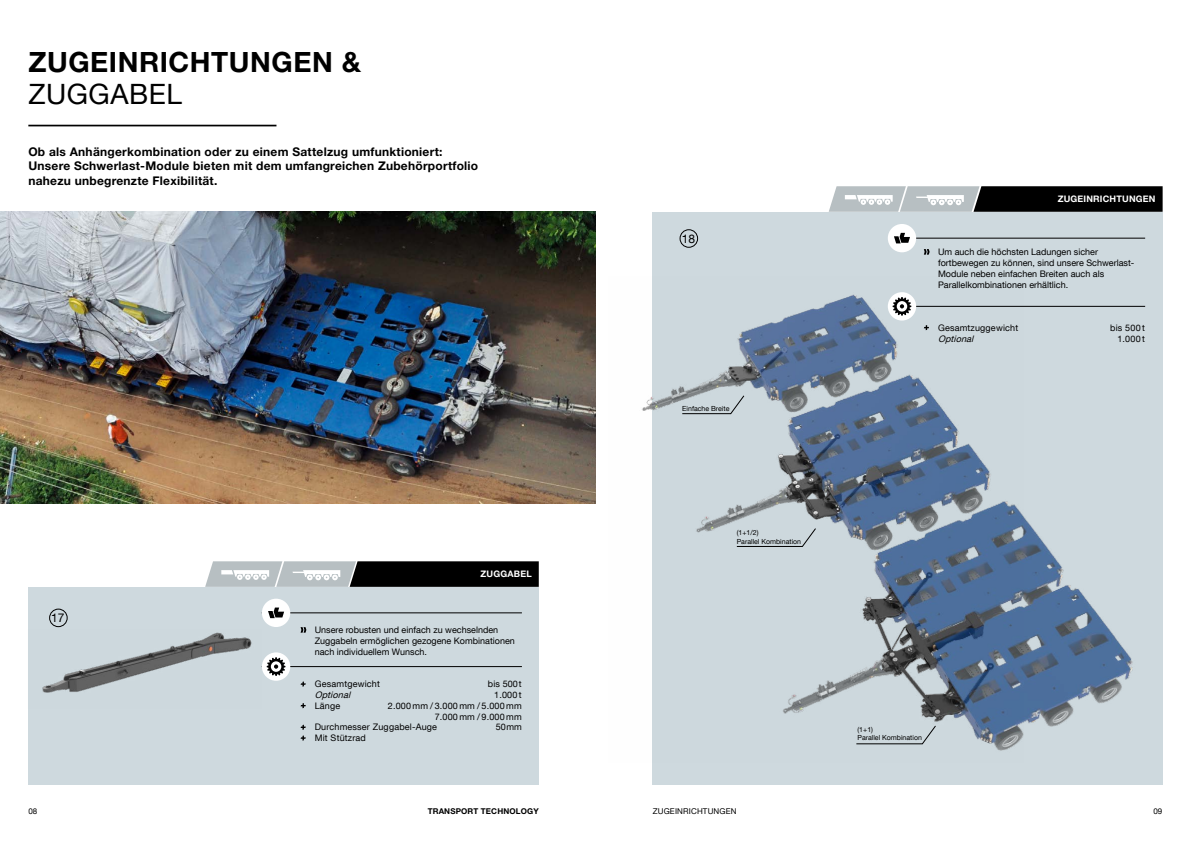
<style>
.page{position:relative;width:1191px;height:842px;background:#fff}
.page>*{position:absolute;margin:0;border:0;box-sizing:border-box;transform-origin:0 0}
.t1{font:700 28px "Helvetica Neue LT Com";letter-spacing:.02em;color:#000}
.t2{font:28px "Helvetica Neue LT Com";letter-spacing:.02em;color:#000}
.t3{font:700 12px/14.4px "Helvetica Neue LT Com";letter-spacing:.02em;color:#000}
.t4{font:12px "Helvetica Neue LT Com";color:#000}
.t5{font:9px/10.8px "Helvetica Neue LT Com";color:#000}
.t6{font:9px "Helvetica Neue LT Com";letter-spacing:.02em;color:#000}
.t7{font:700 9px "Helvetica Neue LT Com";letter-spacing:.02em;color:#fff}
.t8{font:italic 9px "Helvetica Neue LT Com";color:#000}
.t9{font:8px "Helvetica Neue LT Com";letter-spacing:.02em;color:#000}
.t10{font:700 8px "Helvetica Neue LT Com";letter-spacing:.02em;color:#000}
.t11{font:7px/8.4px "Helvetica Neue LT Com";color:#000}
</style>
<div class="page">
<img style="left:0;top:212px;width:595px;height:292px">
<div style="left:270px;top:587px;width:269px;height:197px;background:#ced9de"></div>
<svg style="left:300px;top:627px;width:6px;height:6px"></svg>
<div style="left:28px;top:587px;width:248px;height:197px;background:#ced9de"></div>
<hr style="left:262px;top:666px;width:259px;height:1px;background:#000">
<hr style="left:262px;top:612px;width:259px;height:1px;background:#000">
<svg style="left:300px;top:681px;width:6px;height:6px"></svg>
<svg style="left:300px;top:703px;width:6px;height:5px"></svg>
<svg style="left:300px;top:725px;width:6px;height:16px"></svg>
<div style="left:262px;top:599px;width:28px;height:28px;background:#fff;border-radius:50%"></div>
<svg style="left:268px;top:607px;width:16px;height:11px"></svg>
<div style="left:262px;top:652px;width:28px;height:29px;background:#fff;border-radius:50%"></div>
<svg style="left:267px;top:657px;width:18px;height:19px"></svg>
<hr style="left:28px;top:125px;width:248px;height:1px;background:#000">
<div style="left:49px;top:609px;width:19px;height:18px;border:1px solid #000;border-radius:50%"></div>
<div style="left:885px;top:212px;width:277px;height:572px;background:#ced9de"></div>
<div style="left:652px;top:212px;width:250px;height:572px;background:#ced9de"></div>
<img style="left:642px;top:277px;width:521px;height:486px">
<img style="left:42px;top:632px;width:220px;height:61px">
<svg style="left:205px;top:561px;width:334px;height:26px;background:#5b5e5f"></svg>
<svg style="left:923px;top:249px;width:6px;height:6px"></svg>
<hr style="left:902px;top:306px;width:242px;height:1px;background:#000">
<hr style="left:902px;top:238px;width:242px;height:1px;background:#000">
<svg style="left:923px;top:325px;width:6px;height:5px"></svg>
<div style="left:887px;top:224px;width:29px;height:28px;background:#fff;border-radius:50%"></div>
<svg style="left:894px;top:233px;width:16px;height:10px"></svg>
<div style="left:887px;top:292px;width:29px;height:28px;background:#fff;border-radius:50%"></div>
<svg style="left:892px;top:297px;width:19px;height:19px"></svg>
<svg style="left:681px;top:395px;width:64px;height:19px"></svg>
<svg style="left:736px;top:528px;width:80px;height:19px"></svg>
<svg style="left:855px;top:725px;width:81px;height:19px"></svg>
<svg style="left:829px;top:186px;width:333px;height:26px;background:#5b5d5e"></svg>
<div style="left:679px;top:229px;width:19px;height:19px;border:1px solid #000;border-radius:50%"></div>
<h1 class="t1" style="left:28px;top:44px;width:334px">ZUGEINRICHTUNGEN &amp;</h1>
<h1 class="t2" style="left:28px;top:77px;width:155px">ZUGGABEL</h1>
<h2 class="t3" style="left:28px;top:144px;width:451px">Ob als Anhängerkombination oder zu einem Sattelzug umfunktioniert:<br>Unsere Schwerlast-Module bieten mit dem umfangreichen Zubehörportfolio nahezu unbegrenzte Flexibilität.</h2>
<h2 class="t4" style="left:51px;top:610px;width:15px">17</h2>
<p class="t7" style="left:480px;top:568px;width:53px">ZUGGABEL</p>
<p class="t5" style="left:315px;top:624px;width:202px">Unsere robusten und einfach zu wechselnden<br>Zuggabeln ermöglichen gezogene Kombinationen nach individuellem Wunsch.</p>
<p class="t6" style="left:315px;top:678px;width:67px">Gesamtgewicht</p>
<p class="t5" style="left:488px;top:678px;width:35px">bis 500t</p>
<p class="t8" style="left:315px;top:689px;width:40px">Optional</p>
<p class="t5" style="left:494px;top:689px;width:29px">1.000 t</p>
<p class="t5" style="left:315px;top:700px;width:27px">Länge</p>
<p class="t6" style="left:388px;top:700px;width:135px">2.000 mm / 3.000 mm / 5.000 mm</p>
<p class="t6" style="left:435px;top:711px;width:89px">7.000 mm / 9.000 mm</p>
<p class="t6" style="left:315px;top:722px;width:124px">Durchmesser Zuggabel-Auge</p>
<p class="t5" style="left:496px;top:722px;width:27px">50mm</p>
<p class="t6" style="left:315px;top:732px;width:53px">Mit Stützrad</p>
<h2 class="t4" style="left:681px;top:231px;width:15px">18</h2>
<p class="t11" style="left:682px;top:404px;width:49px">Einfache Breite</p>
<p class="t11" style="left:736px;top:528px;width:66px">(1+1/2)<br>Parallel Kombination</p>
<p class="t7" style="left:1057px;top:193px;width:99px">ZUGEINRICHTUNGEN</p>
<p class="t5" style="left:938px;top:246px;width:198px">Um auch die höchsten Ladungen sicher fortbewegen zu können, sind unsere Schwerlast-Module neben einfachen Breiten auch als Parallelkombinationen erhältlich.</p>
<p class="t6" style="left:938px;top:322px;width:82px">Gesamtzuggewicht</p>
<p class="t5" style="left:1110px;top:322px;width:36px">bis 500 t</p>
<p class="t8" style="left:938px;top:333px;width:40px">Optional</p>
<p class="t5" style="left:1117px;top:333px;width:29px">1.000 t</p>
<p class="t11" style="left:857px;top:725px;width:66px">(1+1)<br>Parallel Kombination</p>
<p class="t9" style="left:28px;top:806px;width:10px">08</p>
<p class="t10" style="left:428px;top:806px;width:113px">TRANSPORT TECHNOLOGY</p>
<p class="t9" style="left:653px;top:806px;width:85px">ZUGEINRICHTUNGEN</p>
<p class="t9" style="left:1153px;top:806px;width:10px">09</p>
</div>
